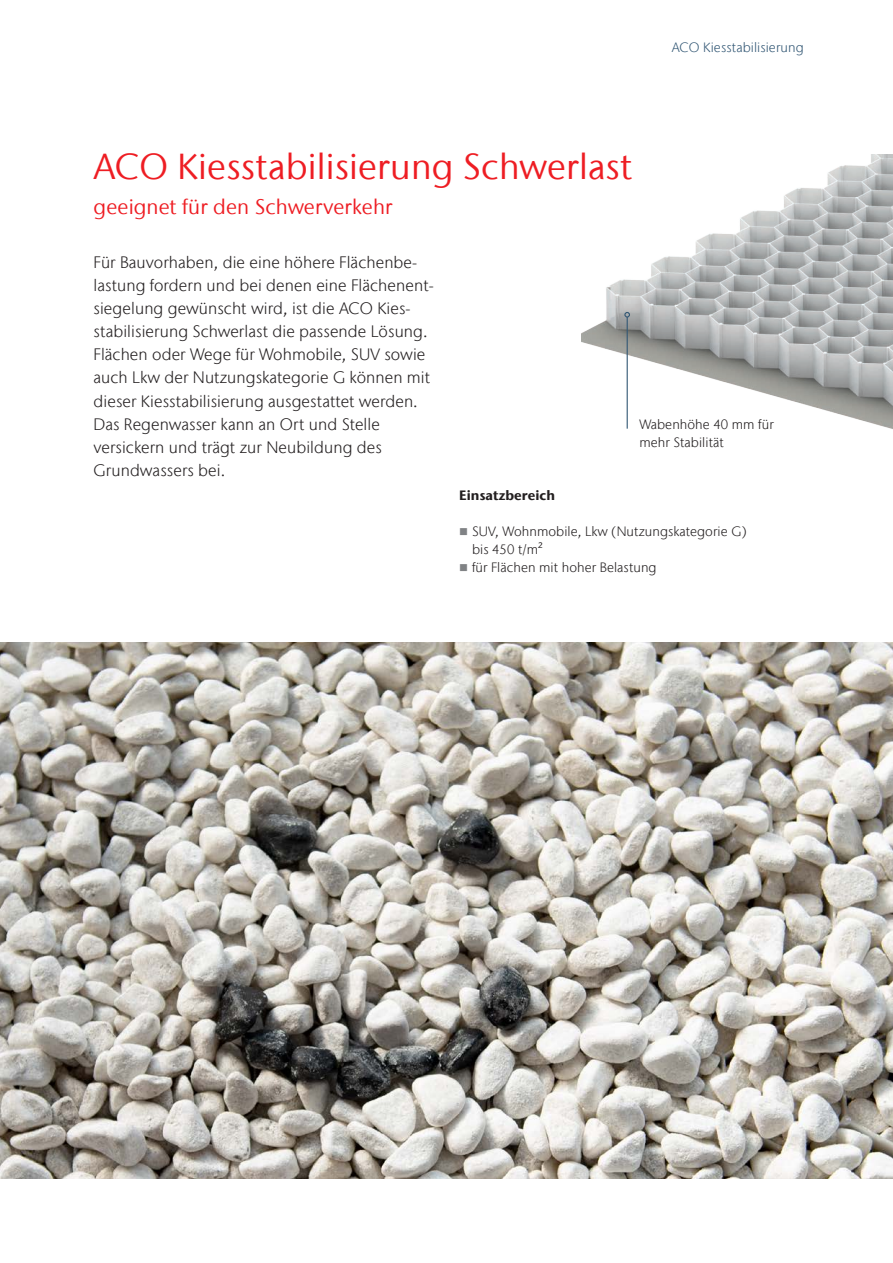
<style>
.page{position:relative;width:893px;height:1263px;background:#fff}
.page>*{position:absolute;margin:0;border:0;box-sizing:border-box;transform-origin:0 0}
.Heading{font:36px "Stone Sans IIITC Com";letter-spacing:.005em;color:#ee1d23}
.Intermediate_heading{font:21px "Stone Sans IIITC Com";letter-spacing:.005em;color:#ee1d23}
.Introduction_text{font:300 16.5px/23.1px "Stone Sans IIITC Com";letter-spacing:.005em;color:#231f20}
.Body_copy{font:300 13.5px/17.9px "Stone Sans IIITC Com";letter-spacing:.005em;color:#231f20}
.Rubrication{font:300 13.5px "Stone Sans IIITC Com";letter-spacing:.005em;color:#335875}
.Subheadline{font:700 13.5px "Stone Sans IIITC Com";letter-spacing:.005em;color:#231f20}
.s1{color:#808285}
</style>
<div class="page">
<img style="left:0;top:643px;width:893px;height:536px">
<img style="left:582px;top:154px;width:311px;height:275px">
<hr style="left:627px;top:317px;width:1px;height:112px;background:#335875">
<svg style="left:624px;top:312px;width:6px;height:6px"></svg>
<p class="Heading" style="left:94px;top:144px;width:540px">ACO Kiesstabilisierung Schwerlast</p>
<p class="Intermediate_heading" style="left:94px;top:194px;width:300px">geeignet für den Schwerverkehr</p>
<p class="Rubrication" style="left:672px;top:38px;width:133px">ACO Kiesstabilisierung</p>
<p class="Introduction_text" style="left:94px;top:250px;width:342px">Für Bauvorhaben, die eine höhere Flächenbe&shy;lastung fordern und bei denen eine Flächenent&shy;siegelung gewünscht wird, ist die ACO Kies&shy;stabilisierung Schwerlast die passende Lösung.<br>Flächen oder Wege für Wohmobile, SUV sowie auch Lkw der Nutzungskategorie G können mit dieser Kiesstabilisierung ausgestattet werden.<br>Das Regenwasser kann an Ort und Stelle versickern und trägt zur Neubildung des Grundwassers bei.</p>
<p class="Body_copy" style="left:639px;top:415px;width:136px">Wabenhöhe 40 mm für mehr Stabilität</p>
<p class="Subheadline" style="left:459px;top:487px;width:97px">Einsatzbereich</p>
<p class="Body_copy" style="left:472px;top:522px;width:276px;text-indent:-13px"><span class="s1">■</span> SUV, Wohnmobile, Lkw (Nutzungskategorie G) bis 450 t/m²</p>
<p class="Body_copy" style="left:459px;top:558px;width:199px"><span class="s1">■</span> für Flächen mit hoher Belastung</p>
</div>
